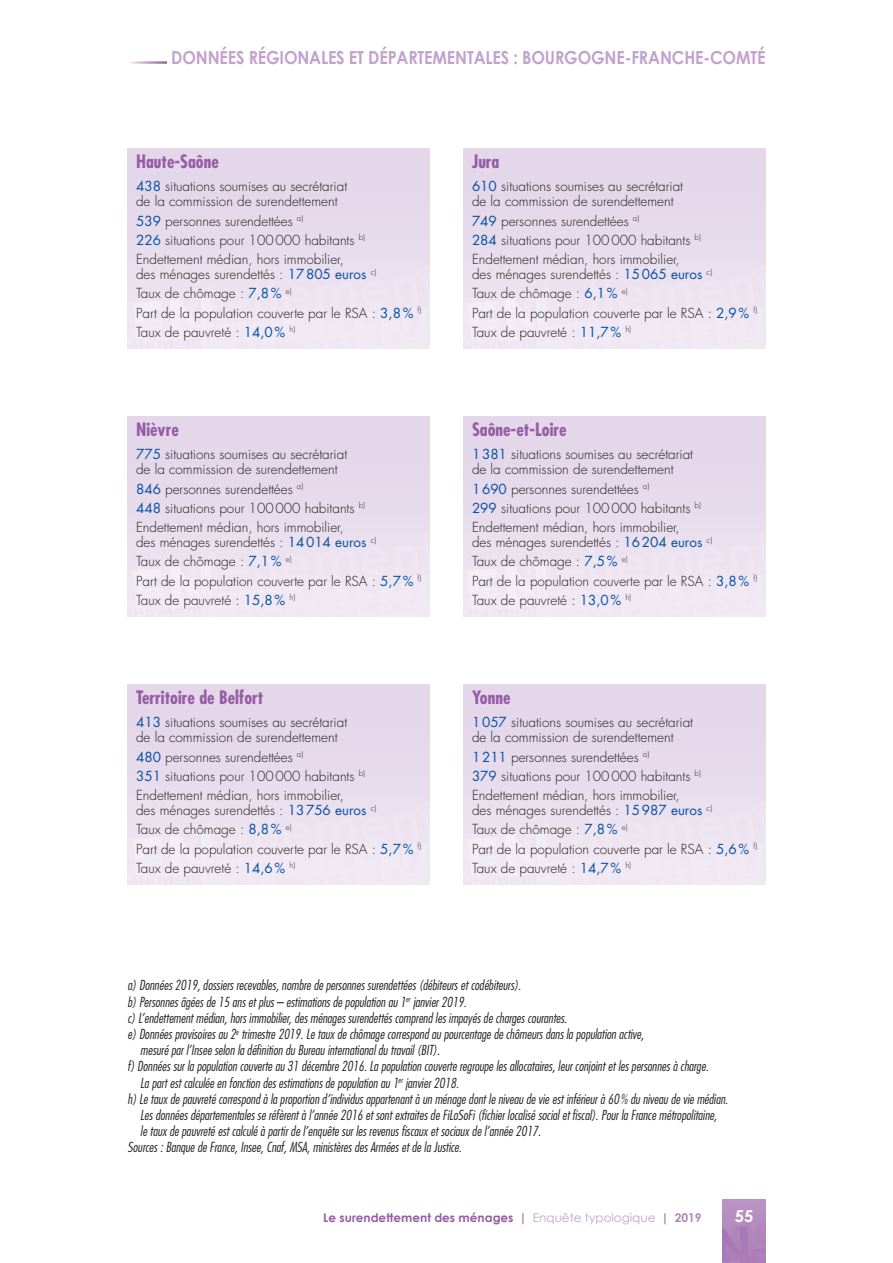
<style>
.page{position:relative;width:893px;height:1263px;background:#fff}
.page>*{position:absolute;margin:0;border:0;box-sizing:border-box;transform-origin:0 0}
.t1{font:700 condensed 18px "Futura Std";color:#975ca6}
.t2{font:700 18px "Century Gothic";letter-spacing:-.01em;color:#c2a2cc;scale:.9 1}
.t3{font:700 16.5px "Century Gothic";color:#fff}
.t4{font:300 13.5px/19.2px "Futura Std";color:#231f20}
.t5{font:italic 300 condensed 13.5px "Futura Std";color:#231f20}
.t6{font:700 12px "Century Gothic";color:#975ca6}
.s1{font-weight:400;color:#0551a4}
.s2{font-weight:400;color:#c2a2cc}
.s3{color:#af85bc}
</style>
<div class="page">
<img style="left:723px;top:1199px;width:42px;height:64px">
<h1 class="t2" style="left:171px;top:44px;width:662px">DONNÉES RÉGIONALES ET DÉPARTEMENTALES : BOURGOGNE-FRANCHE-COMTÉ</h1>
<h1 class="t1" style="left:136px;top:150px;width:84px">Haute-Saône</h1>
<p class="t4" style="left:136px;top:179px;width:213px;line-height:15px"><span class="s1">438</span> situations soumises au secrétariat de la commission de surendettement</p>
<p class="t4" style="left:136px;top:212px;width:230px"><span class="s1">539</span> personnes surendettées <sup>a)<br></sup><span class="s1">226</span> situations pour 100000 habitants <sup>b)<br></sup>Endettement médian, hors immobilier,</p>
<p class="t4" style="left:136px;top:265px;width:287px">des ménages surendettés : <span class="s1">17805 euros</span> <sup>c)<br></sup>Taux de chômage : <span class="s1">7,8%</span> <sup>e)<br></sup>Part de la population couverte par le RSA : <span class="s1">3,8%</span> <sup>f)<br></sup>Taux de pauvreté : <span class="s1">14,0%</span> <sup>h)</sup></p>
<h1 class="t1" style="left:136px;top:418px;width:44px">Nièvre</h1>
<p class="t4" style="left:136px;top:447px;width:213px;line-height:15px"><span class="s1">775</span> situations soumises au secrétariat de la commission de surendettement</p>
<p class="t4" style="left:136px;top:479px;width:230px"><span class="s1">846</span> personnes surendettées <sup>a)<br></sup><span class="s1">448</span> situations pour 100000 habitants <sup>b)<br></sup>Endettement médian, hors immobilier,</p>
<p class="t4" style="left:136px;top:533px;width:287px">des ménages surendettés : <span class="s1">14014 euros</span> <sup>c)<br></sup>Taux de chômage : <span class="s1">7,1%</span> <sup>e)<br></sup>Part de la population couverte par le RSA : <span class="s1">5,7%</span> <sup>f)<br></sup>Taux de pauvreté : <span class="s1">15,8%</span> <sup>h)</sup></p>
<h1 class="t1" style="left:136px;top:686px;width:129px">Territoire de Belfort</h1>
<p class="t4" style="left:136px;top:715px;width:213px;line-height:15px"><span class="s1">413</span> situations soumises au secrétariat de la commission de surendettement</p>
<p class="t4" style="left:136px;top:747px;width:230px"><span class="s1">480</span> personnes surendettées <sup>a)<br></sup><span class="s1">351</span> situations pour 100000 habitants <sup>b)<br></sup>Endettement médian, hors immobilier,</p>
<p class="t4" style="left:136px;top:801px;width:287px">des ménages surendettés : <span class="s1">13756 euros</span> <sup>c)<br></sup>Taux de chômage : <span class="s1">8,8%</span> <sup>e)<br></sup>Part de la population couverte par le RSA : <span class="s1">5,7%</span> <sup>f)<br></sup>Taux de pauvreté : <span class="s1">14,6%</span> <sup>h)</sup></p>
<h1 class="t1" style="left:472px;top:150px;width:29px">Jura</h1>
<p class="t4" style="left:472px;top:179px;width:213px;line-height:15px"><span class="s1">610</span> situations soumises au secrétariat de la commission de surendettement</p>
<p class="t4" style="left:472px;top:212px;width:230px"><span class="s1">749</span> personnes surendettées <sup>a)<br></sup><span class="s1">284</span> situations pour 100000 habitants <sup>b)<br></sup>Endettement médian, hors immobilier,</p>
<p class="t4" style="left:472px;top:265px;width:287px">des ménages surendettés : <span class="s1">15065 euros</span> <sup>c)<br></sup>Taux de chômage : <span class="s1">6,1%</span> <sup>e)<br></sup>Part de la population couverte par le RSA : <span class="s1">2,9%</span> <sup>f)<br></sup>Taux de pauvreté : <span class="s1">11,7%</span> <sup>h)</sup></p>
<h1 class="t1" style="left:472px;top:418px;width:96px">Saône-et-Loire</h1>
<p class="t4" style="left:472px;top:447px;width:223px;line-height:15px"><span class="s1">1381</span> situations soumises au secrétariat de la commission de surendettement</p>
<p class="t4" style="left:472px;top:479px;width:230px"><span class="s1">1690</span> personnes surendettées <sup>a)<br></sup><span class="s1">299</span> situations pour 100000 habitants <sup>b)<br></sup>Endettement médian, hors immobilier,</p>
<p class="t4" style="left:472px;top:533px;width:287px">des ménages surendettés : <span class="s1">16204 euros</span> <sup>c)<br></sup>Taux de chômage : <span class="s1">7,5%</span> <sup>e)<br></sup>Part de la population couverte par le RSA : <span class="s1">3,8%</span> <sup>f)<br></sup>Taux de pauvreté : <span class="s1">13,0%</span> <sup>h)</sup></p>
<h1 class="t1" style="left:472px;top:686px;width:40px">Yonne</h1>
<p class="t4" style="left:472px;top:715px;width:223px;line-height:15px"><span class="s1">1057</span> situations soumises au secrétariat de la commission de surendettement</p>
<p class="t4" style="left:472px;top:747px;width:230px"><span class="s1">1211</span> personnes surendettées <sup>a)<br></sup><span class="s1">379</span> situations pour 100000 habitants <sup>b)<br></sup>Endettement médian, hors immobilier,</p>
<p class="t4" style="left:472px;top:801px;width:287px">des ménages surendettés : <span class="s1">15987 euros</span> <sup>c)<br></sup>Taux de chômage : <span class="s1">7,8%</span> <sup>e)<br></sup>Part de la population couverte par le RSA : <span class="s1">5,6%</span> <sup>f)<br></sup>Taux de pauvreté : <span class="s1">14,7%</span> <sup>h)</sup></p>
<p class="t5" style="left:128px;top:977px;width:395px">a) Données 2019, dossiers recevables, nombre de personnes surendettées (débiteurs et codébiteurs).</p>
<p class="t5" style="left:128px;top:994px;width:340px">b) Personnes âgées de 15 ans et plus – estimations de population au 1<sup>er</sup> janvier 2019.</p>
<p class="t5" style="left:128px;top:1010px;width:441px">c) L’endettement médian, hors immobilier, des ménages surendettés comprend les impayés de charges courantes.</p>
<p class="t5" style="left:128px;top:1026px;width:518px">e) Données provisoires au 2<sup>e</sup> trimestre 2019. Le taux de chômage correspond au pourcentage de chômeurs dans la population active,</p>
<p class="t5" style="left:140px;top:1042px;width:301px">mesuré par l’Insee selon la définition du Bureau international du travail (BIT).</p>
<p class="t5" style="left:128px;top:1058px;width:582px">f) Données sur la population couverte au 31 décembre 2016. La population couverte regroupe les allocataires, leur conjoint et les personnes à charge.</p>
<p class="t5" style="left:140px;top:1075px;width:320px">La part est calculée en fonction des estimations de population au 1<sup>er</sup> janvier 2018.</p>
<p class="t5" style="left:128px;top:1091px;width:602px">h) Le taux de pauvreté correspond à la proportion d’individus appartenant à un ménage dont le niveau de vie est inférieur à 60% du niveau de vie médian.</p>
<p class="t5" style="left:140px;top:1107px;width:578px">Les données départementales se réfèrent à l’année 2016 et sont extraites de FiLoSoFi (fichier localisé social et fiscal). Pour la France métropolitaine,</p>
<p class="t5" style="left:140px;top:1123px;width:402px">le taux de pauvreté est calculé à partir de l’enquête sur les revenus fiscaux et sociaux de l’année 2017.</p>
<p class="t5" style="left:128px;top:1139px;width:336px">Sources : Banque de France, Insee, Cnaf, MSA, ministères des Armées et de la Justice.</p>
<p class="t6" style="left:323px;top:1208px;width:380px">Le surendettement des ménages | <span class="s2">Enquête typologique</span> | <span class="s3">2019</span></p>
<p class="t3" style="left:735px;top:1203px;width:20px">55</p>
</div>
